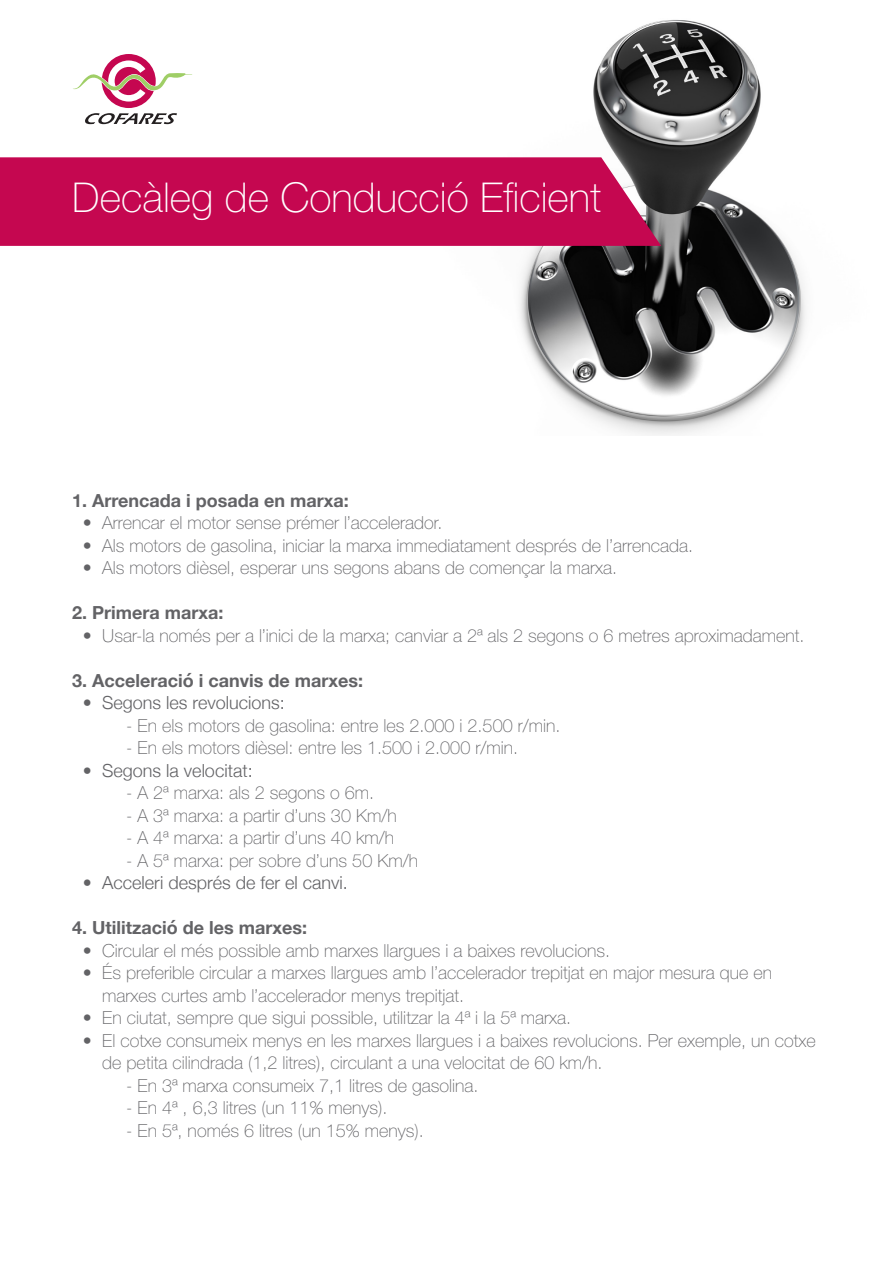
<style>
.page{position:relative;width:893px;height:1263px;background:#fff}
.page>*{position:absolute;margin:0;border:0;box-sizing:border-box;transform-origin:0 0}
.t1{font:100 41.1px "Helvetica Neue LT Std";color:#fff}
.t2{font:100 18px/22.5px "Helvetica Neue LT Std";color:#636366}
.t3{font:700 18px "Helvetica Neue";color:#636366}
.t4{font:300 18px "Helvetica Neue";color:#636366}
</style>
<div class="page">
<svg style="left:73px;top:54px;width:119px;height:70px"></svg>
<img style="left:519px;top:20px;width:287px;height:415px">
<div style="left:0;top:157px;width:661px;height:89px;background:#c50750"></div>
<p class="t1" style="left:72px;top:174px;width:530px">Decàleg de Conducció Eficient</p>
<p class="t3" style="left:72px;top:486px;width:278px">1. Arrencada i posada en marxa:</p>
<p class="t2" style="left:83px;top:511px;width:361px">• Arrencar el motor sense prémer l’accelerador.</p>
<p class="t2" style="left:83px;top:534px;width:612px">• Als motors de gasolina, iniciar la marxa immediatament després de l’arrencada.</p>
<p class="t2" style="left:83px;top:556px;width:536px">• Als motors dièsel, esperar uns segons abans de començar la marxa.</p>
<p class="t3" style="left:72px;top:598px;width:153px">2. Primera marxa:</p>
<p class="t2" style="left:83px;top:624px;width:723px">• Usar-la només per a l’inici de la marxa; canviar a 2ª als 2 segons o 6 metres aproximadament.</p>
<p class="t3" style="left:72px;top:666px;width:292px">3. Acceleració i canvis de marxes:</p>
<p class="t4" style="left:83px;top:688px;width:203px">• Segons les revolucions:</p>
<p class="t2" style="left:126px;top:714px;width:436px">- En els motors de gasolina: entre les 2.000 i 2.500 r/min.</p>
<p class="t2" style="left:126px;top:736px;width:393px">- En els motors dièsel: entre les 1.500 i 2.000 r/min.</p>
<p class="t4" style="left:83px;top:756px;width:171px">• Segons la velocitat:</p>
<p class="t2" style="left:126px;top:781px;width:249px">- A 2ª marxa: als 2 segons o 6m.</p>
<p class="t2" style="left:126px;top:804px;width:272px">- A 3ª marxa: a partir d’uns 30 Km/h</p>
<p class="t2" style="left:126px;top:826px;width:269px">- A 4ª marxa: a partir d’uns 40 km/h</p>
<p class="t2" style="left:126px;top:849px;width:293px">- A 5ª marxa: per sobre d’uns 50 Km/h</p>
<p class="t4" style="left:83px;top:868px;width:266px">• Acceleri després de fer el canvi.</p>
<p class="t3" style="left:72px;top:913px;width:236px">4. Utilització de les marxes:</p>
<p class="t2" style="left:83px;top:939px;width:529px">• Circular el més possible amb marxes llargues i a baixes revolucions.</p>
<p class="t2" style="left:102px;top:961px;width:671px;text-indent:-20px">• És preferible circular a marxes llargues amb l’accelerador trepitjat en major mesura que en marxes curtes amb l’accelerador menys trepitjat.</p>
<p class="t2" style="left:83px;top:1006px;width:490px">• En ciutat, sempre que sigui possible, utilitzar la 4ª i la 5ª marxa.</p>
<p class="t2" style="left:102px;top:1029px;width:715px;text-indent:-20px">• El cotxe consumeix menys en les marxes llargues i a baixes revolucions. Per exemple, un cotxe de petita cilindrada (1,2 litres), circulant a una velocitat de 60 km/h.</p>
<p class="t2" style="left:126px;top:1074px;width:354px">- En 3ª marxa consumeix 7,1 litres de gasolina.</p>
<p class="t2" style="left:126px;top:1096px;width:263px">- En 4ª , 6,3 litres (un 11% menys).</p>
<p class="t2" style="left:126px;top:1119px;width:299px">- En 5ª, només 6 litres (un 15% menys).</p>
</div>
